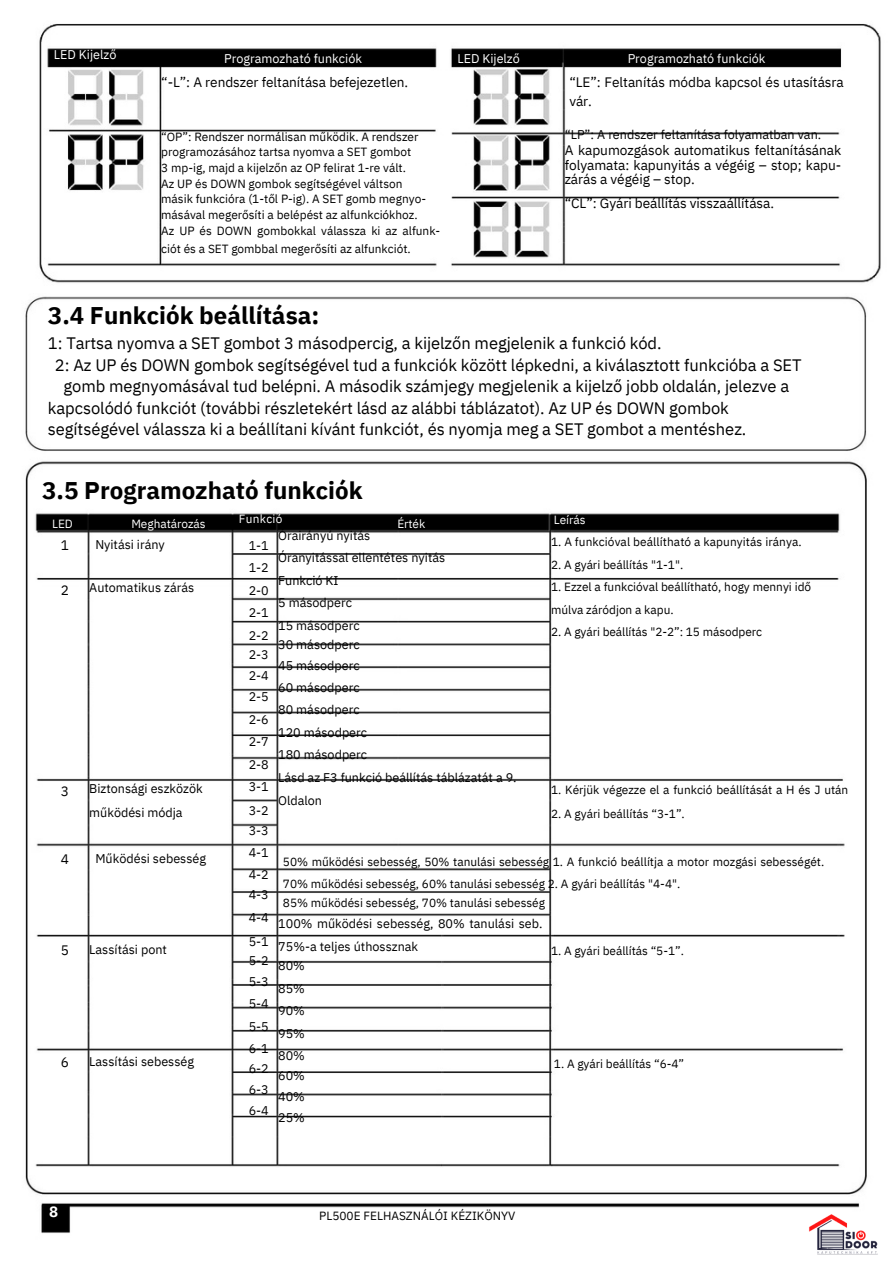
<style>
.page{position:relative;width:893px;height:1264px;background:#fff}
.page>*{position:absolute;margin:0;border:0;box-sizing:border-box;transform-origin:0 0}
.t1{font:700 24.15px "IBM Plex Sans";color:#000}
.t2{font:16.5px/21.3px "IBM Plex Sans";letter-spacing:-.005em;color:#000;text-align:center}
.t3{font:700 15.15px "IBM Plex Sans";color:#fff}
.t4{font:13.65px/14.5px "IBM Plex Sans";letter-spacing:-.005em;color:#000}
.t5{font:12.6px/22.5px "IBM Plex Sans";color:#000;text-align:justify}
.t6{font:12.6px "IBM Plex Sans";color:#fff}
.t7{font:11.85px/18px "IBM Plex Sans";color:#000}
.t8{font:11.85px "IBM Plex Sans";letter-spacing:-.005em;color:#fff}
.t9{font:11.85px "IBM Plex Sans";letter-spacing:.02em;color:#fff}
</style>
<div class="page">
<img style="left:25px;top:24px;width:856px;height:1209px">
<img style="left:803px;top:1196px;width:78px;height:59px">
<p class="t6" style="left:54px;top:46px;width:64px">LED Kijelző</p>
<p class="t6" style="left:224px;top:50px;width:139px">Programozható funkciók</p>
<p class="t6" style="left:457px;top:50px;width:64px">LED Kijelző</p>
<p class="t6" style="left:627px;top:50px;width:139px">Programozható funkciók</p>
<p class="t4" style="left:161px;top:75px;width:248px">“-L”: A rendszer feltanítása befejezetlen.</p>
<p class="t4" style="left:569px;top:72px;width:276px;line-height:19px">“LE”: Feltanítás módba kapcsol és utasításra vár.</p>
<p class="t4" style="left:564px;top:143px;width:278px;text-align:justify">A kapumozgások automatikus feltanításának folyamata: kapunyitás a végéig – stop; kapu&shy;zárás a végéig – stop.</p>
<p class="t4" style="left:564px;top:195px;width:211px">“CL”: Gyári beállítás visszaállítása.</p>
<p class="t5" style="left:564px;top:123px;width:258px">“LP”: A rendszer feltanítása folyamatban van.</p>
<p class="t7" style="left:161px;top:127px;width:259px">“OP”: Rendszer normálisan működik. A rendszer</p>
<p class="t7" style="left:161px;top:143px;width:251px">programozásához tartsa nyomva a SET gombot</p>
<p class="t7" style="left:161px;top:158px;width:246px">3 mp-ig, majd a kijelzőn az OP felirat 1-re vált.</p>
<p class="t7" style="left:161px;top:174px;width:243px">Az UP és DOWN gombok segítségével váltson</p>
<p class="t7" style="left:161px;top:190px;width:266px">másik funkcióra (1-től P-ig). A SET gomb megnyo-</p>
<p class="t7" style="left:161px;top:206px;width:258px">másával megerősíti a belépést az alfunkciókhoz.</p>
<p class="t7" style="left:161px;top:221px;width:280px">Az UP és DOWN gombokkal válassza ki az alfunk&shy;ciót és a SET gombbal megerősíti az alfunkciót.</p>
<p class="t1" style="left:48px;top:299px;width:273px">3.4 Funkciók beállítása:</p>
<p class="t2" style="left:48px;top:332px;width:615px">1: Tartsa nyomva a SET gombot 3 másodpercig, a kijelzőn megjelenik a funkció kód.</p>
<p class="t2" style="left:55px;top:354px;width:748px">2: Az UP és DOWN gombok segítségével tud a funkciók között lépkedni, a kiválasztott funkcióba a SET gomb megnyomásával tud belépni. A második számjegy megjelenik a kijelző jobb oldalán, jelezve a</p>
<p class="t2" style="left:48px;top:396px;width:682px">kapcsolódó funkciót (további részletekért lásd az alábbi táblázatot). Az UP és DOWN gombok</p>
<p class="t2" style="left:48px;top:418px;width:700px">segítségével válassza ki a beállítani kívánt funkciót, és nyomja meg a SET gombot a mentéshez.</p>
<p class="t1" style="left:42px;top:474px;width:322px">3.5 Programozható funkciók</p>
<p class="t8" style="left:52px;top:516px;width:22px">LED</p>
<p class="t8" style="left:131px;top:516px;width:76px">Meghatározás</p>
<p class="t4" style="left:61px;top:537px;width:10px">1</p>
<p class="t4" style="left:61px;top:582px;width:10px">2</p>
<p class="t5" style="left:95px;top:533px;width:71px">Nyitási irány</p>
<p class="t5" style="left:89px;top:576px;width:106px">Automatikus zárás</p>
<p class="t4" style="left:61px;top:783px;width:10px">3</p>
<p class="t4" style="left:61px;top:852px;width:10px">4</p>
<p class="t5" style="left:89px;top:777px;width:115px">Biztonsági eszközök</p>
<p class="t5" style="left:89px;top:801px;width:95px">működési módja</p>
<p class="t5" style="left:95px;top:847px;width:112px">Működési sebesség</p>
<p class="t4" style="left:61px;top:942px;width:10px">5</p>
<p class="t5" style="left:89px;top:937px;width:79px">Lassítási pont</p>
<p class="t4" style="left:61px;top:1054px;width:10px">6</p>
<p class="t5" style="left:89px;top:1050px;width:106px">Lassítási sebesség</p>
<p class="t9" style="left:239px;top:511px;width:45px">Funkció</p>
<p class="t8" style="left:397px;top:516px;width:29px">Érték</p>
<p class="t8" style="left:553px;top:511px;width:33px">Leírás</p>
<p class="t7" style="left:551px;top:532px;width:252px">1. A funkcióval beállítható a kapunyitás iránya.</p>
<p class="t7" style="left:551px;top:555px;width:134px">2. A gyári beállítás "1-1".</p>
<p class="t7" style="left:551px;top:577px;width:262px">1. Ezzel a funkcióval beállítható, hogy mennyi idő</p>
<p class="t7" style="left:551px;top:600px;width:124px">múlva záródjon a kapu.</p>
<p class="t7" style="left:551px;top:622px;width:212px">2. A gyári beállítás "2-2”: 15 másodperc</p>
<p class="t5" style="left:278px;top:523px;width:94px">Órairányú nyitás</p>
<p class="t5" style="left:278px;top:546px;width:168px">Óranyitással ellentétes nyitás</p>
<p class="t5" style="left:278px;top:568px;width:62px">Funkció KI</p>
<p class="t5" style="left:278px;top:591px;width:75px">5 másodperc</p>
<p class="t5" style="left:278px;top:613px;width:83px">15 másodperc</p>
<p class="t5" style="left:278px;top:633px;width:83px">30 másodperc</p>
<p class="t5" style="left:278px;top:654px;width:83px">45 másodperc</p>
<p class="t5" style="left:278px;top:675px;width:83px">60 másodperc</p>
<p class="t5" style="left:278px;top:698px;width:83px">80 másodperc</p>
<p class="t5" style="left:278px;top:720px;width:90px">120 másodperc</p>
<p class="t5" style="left:278px;top:743px;width:90px">180 másodperc</p>
<p class="t5" style="left:278px;top:765px;width:240px">Lásd az F3 funkció beállítás táblázatát a 9.</p>
<p class="t5" style="left:278px;top:789px;width:45px">Oldalon</p>
<p class="t5" style="left:249px;top:533px;width:22px">1-1<br>1-2<br>2-0<br>2-1<br>2-2</p>
<p class="t5" style="left:249px;top:642px;width:22px">2-3</p>
<p class="t5" style="left:249px;top:664px;width:22px">2-4</p>
<p class="t5" style="left:249px;top:685px;width:22px">2-5</p>
<p class="t5" style="left:249px;top:708px;width:22px">2-6</p>
<p class="t5" style="left:249px;top:730px;width:22px">2-7</p>
<p class="t5" style="left:249px;top:753px;width:22px">2-8</p>
<p class="t5" style="left:249px;top:775px;width:22px">3-1</p>
<p class="t5" style="left:249px;top:799px;width:22px">3-2</p>
<p class="t5" style="left:249px;top:819px;width:22px">3-3</p>
<p class="t5" style="left:249px;top:840px;width:22px">4-1</p>
<p class="t5" style="left:249px;top:863px;width:22px">4-2</p>
<p class="t5" style="left:249px;top:883px;width:22px">4-3</p>
<p class="t5" style="left:249px;top:905px;width:22px">4-4</p>
<p class="t5" style="left:249px;top:929px;width:22px">5-1</p>
<p class="t5" style="left:249px;top:948px;width:22px">5-2</p>
<p class="t5" style="left:249px;top:970px;width:22px">5-3</p>
<p class="t5" style="left:249px;top:992px;width:22px">5-4</p>
<p class="t5" style="left:249px;top:1014px;width:22px">5-5</p>
<p class="t5" style="left:249px;top:1037px;width:22px">6-1</p>
<p class="t5" style="left:249px;top:1056px;width:22px">6-2</p>
<p class="t5" style="left:249px;top:1077px;width:22px">6-3</p>
<p class="t5" style="left:249px;top:1099px;width:22px">6-4</p>
<p class="t7" style="left:551px;top:780px;width:299px">1. Kérjük végezze el a funkció beállítását a H és J után</p>
<p class="t7" style="left:551px;top:804px;width:135px">2. A gyári beállítás “3-1”.</p>
<p class="t7" style="left:283px;top:850px;width:543px;line-height:22.5px">50% működési sebesség, 50% tanulási sebesség 1. A funkció beállítja a motor mozgási sebességét.<br>70% működési sebesség, 60% tanulási sebesség 2. A gyári beállítás "4-4".</p>
<p class="t7" style="left:283px;top:893px;width:263px">85% működési sebesség, 70% tanulási sebesség</p>
<p class="t5" style="left:278px;top:911px;width:266px;line-height:23.5px">100% működési sebesség, 80% tanulási seb.<br>75%-a teljes úthossznak</p>
<p class="t5" style="left:278px;top:954px;width:28px">80%</p>
<p class="t5" style="left:278px;top:976px;width:28px">85%</p>
<p class="t5" style="left:278px;top:999px;width:28px">90%</p>
<p class="t5" style="left:278px;top:1021px;width:28px">95%</p>
<p class="t5" style="left:278px;top:1044px;width:28px">80%</p>
<p class="t5" style="left:278px;top:1063px;width:28px">60%</p>
<p class="t5" style="left:278px;top:1084px;width:28px">40%</p>
<p class="t5" style="left:278px;top:1106px;width:28px">25%</p>
<p class="t7" style="left:551px;top:941px;width:134px">1. A gyári beállítás “5-1”.</p>
<p class="t7" style="left:554px;top:1055px;width:132px">1. A gyári beállítás “6-4”</p>
<p class="t3" style="left:49px;top:1201px;width:11px">8</p>
<p class="t7" style="left:319px;top:1206px;width:198px">PL500E FELHASZNÁLÓI KÉZIKÖNYV</p>
</div>
